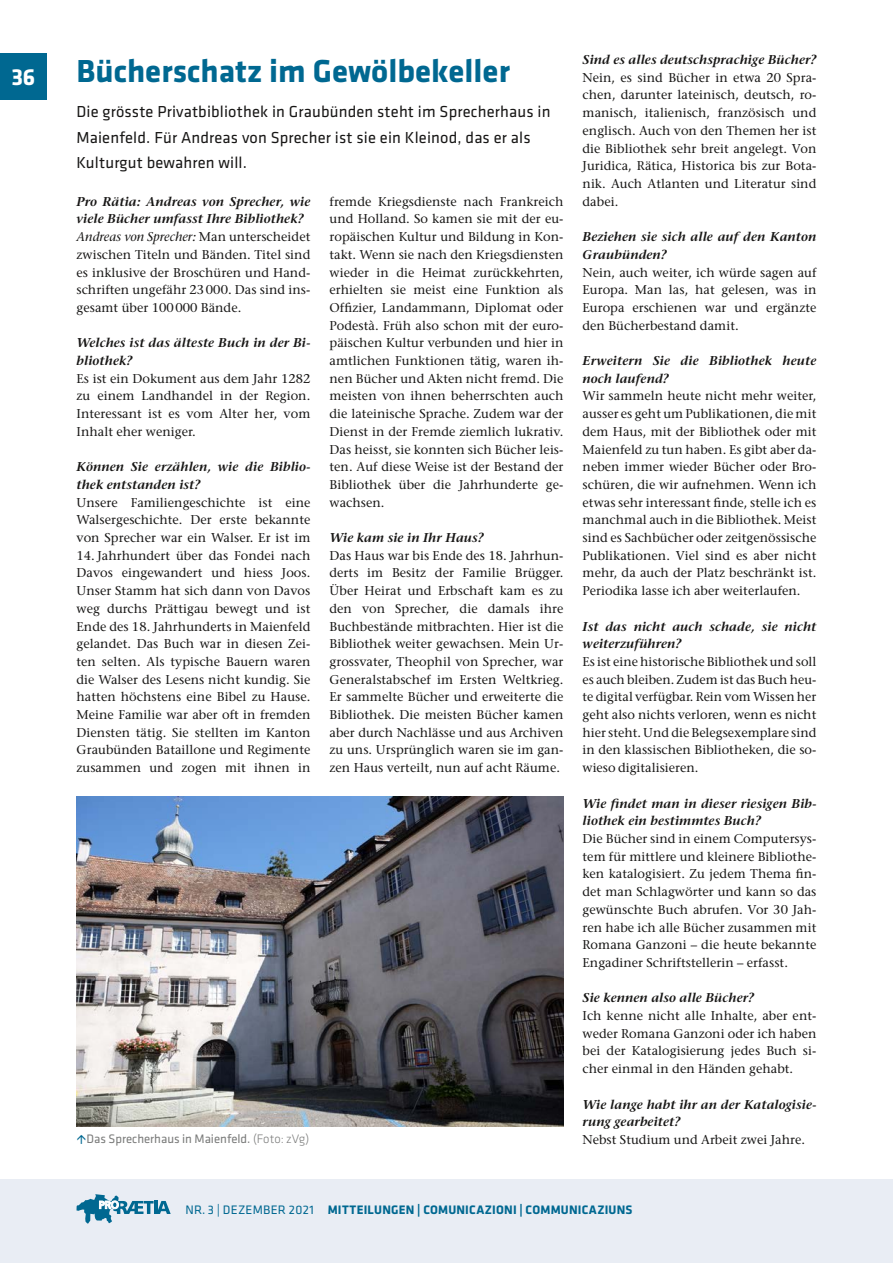
<style>
.page{position:relative;width:893px;height:1263px;background:#fff}
.page>*{position:absolute;margin:0;border:0;box-sizing:border-box;transform-origin:0 0}
.Titel_Pro_Raetia{font:700 33px "Klavika";color:#006891}
.Pagina{font:700 24px "Klavika";color:#fff}
.Lead_Pro_Raetia{font:16.5px/25.5px "Klavika";letter-spacing:.01em;color:#181716}
.Grundschrift_Pro_Rae{font:500 12.75px/17.7px "Stone Serif Std";letter-spacing:.005em;color:#181716;text-align:justify}
.Grundschrift_Pro_Rae-2{font:italic 600 12.75px/17.7px "Stone Serif Std";letter-spacing:.005em;color:#181716}
.t1{font:700 12.75px "Klavika";letter-spacing:.015em;color:#006891}
.Bildlegende_Pro_Raet{font:12.75px "Klavika";color:#7a7b7a}
.s1{font-style:italic}
.s2{font-weight:300}
.s3{font-weight:400}
</style>
<div class="page">
<div style="left:0;top:53px;width:47px;height:46px;background:#006891"></div>
<div style="left:0;top:1179px;width:893px;height:84px;background:#e9edf4"></div>
<svg style="left:76px;top:1194px;width:95px;height:30px"></svg>
<img style="left:77px;top:797px;width:486px;height:329px">
<p class="Pagina" style="left:11px;top:60px;width:26px">36</p>
<p class="Titel_Pro_Raetia" style="left:77px;top:47px;width:435px">Bücherschatz im Gewölbekeller</p>
<p class="Lead_Pro_Raetia" style="left:77px;top:98px;width:475px">Die grösste Privatbibliothek in Graubünden steht im Sprecherhaus in<br>Maienfeld. Für Andreas von Sprecher ist sie ein Kleinod, das er als<br>Kulturgut bewahren will.</p>
<p class="Grundschrift_Pro_Rae-2" style="left:77px;top:193px;width:235px">Pro Rätia: Andreas von Sprecher, wie viele Bücher umfasst Ihre Bibliothek?</p>
<p class="Grundschrift_Pro_Rae" style="left:77px;top:228px;width:235px"><span class="s1">Andreas von Sprecher:</span> Man unterscheidet zwischen Titeln und Bänden. Titel sind es inklusive der Broschüren und Hand&shy;schriften ungefähr 23000. Das sind ins&shy;gesamt über 100000 Bände.</p>
<p class="Grundschrift_Pro_Rae-2" style="left:77px;top:334px;width:235px">Welches ist das älteste Buch in der Bi&shy;bliothek?</p>
<p class="Grundschrift_Pro_Rae" style="left:77px;top:369px;width:235px">Es ist ein Dokument aus dem Jahr 1282 zu einem Landhandel in der Region.<br>Interessant ist es vom Alter her, vom Inhalt eher weniger.</p>
<p class="Grundschrift_Pro_Rae-2" style="left:77px;top:458px;width:235px">Können Sie erzählen, wie die Biblio&shy;thek entstanden ist?</p>
<p class="Grundschrift_Pro_Rae" style="left:77px;top:493px;width:235px">Unsere Familiengeschichte ist eine Walsergeschichte. Der erste bekannte von Sprecher war ein Walser. Er ist im</p>
<p class="Grundschrift_Pro_Rae" style="left:77px;top:546px;width:235px">14. Jahrhundert über das Fondei nach Davos eingewandert und hiess Joos.<br>Unser Stamm hat sich dann von Davos weg durchs Prättigau bewegt und ist Ende des 18. Jahrhunderts in Maienfeld gelandet. Das Buch war in diesen Zei&shy;ten selten. Als typische Bauern waren die Walser des Lesens nicht kundig. Sie hatten höchstens eine Bibel zu Hause.<br>Meine Familie war aber oft in fremden Diensten tätig. Sie stellten im Kanton Graubünden Bataillone und Regimente zusammen und zogen mit ihnen in</p>
<p class="Grundschrift_Pro_Rae" style="left:330px;top:192px;width:235px">fremde Kriegsdienste nach Frankreich und Holland. So kamen sie mit der eu&shy;ropäischen Kultur und Bildung in Kon&shy;takt. Wenn sie nach den Kriegsdiensten wieder in die Heimat zurückkehrten, erhielten sie meist eine Funktion als Offizier, Landammann, Diplomat oder Podestà. Früh also schon mit der euro&shy;päischen Kultur verbunden und hier in amtlichen Funktionen tätig, waren ih&shy;nen Bücher und Akten nicht fremd. Die meisten von ihnen beherrschten auch die lateinische Sprache. Zudem war der Dienst in der Fremde ziemlich lukrativ.<br>Das heisst, sie konnten sich Bücher leis&shy;ten. Auf diese Weise ist der Bestand der Bibliothek über die Jahrhunderte ge&shy;wachsen.</p>
<p class="Grundschrift_Pro_Rae-2" style="left:330px;top:529px;width:156px">Wie kam sie in Ihr Haus?</p>
<p class="Grundschrift_Pro_Rae" style="left:330px;top:546px;width:235px">Das Haus war bis Ende des 18. Jahrhun&shy;derts im Besitz der Familie Brügger.<br>Über Heirat und Erbschaft kam es zu den von Sprecher, die damals ihre Buchbestände mitbrachten. Hier ist die Bibliothek weiter gewachsen. Mein Ur&shy;grossvater, Theophil von Sprecher, war Generalstabschef im Ersten Weltkrieg.<br>Er sammelte Bücher und erweiterte die Bibliothek. Die meisten Bücher kamen aber durch Nachlässe und aus Archiven zu uns. Ursprünglich waren sie im gan&shy;zen Haus verteilt, nun auf acht Räume.</p>
<p class="Grundschrift_Pro_Rae-2" style="left:583px;top:51px;width:235px">Sind es alles deutschsprachige Bücher?</p>
<p class="Grundschrift_Pro_Rae" style="left:583px;top:69px;width:235px">Nein, es sind Bücher in etwa 20 Spra&shy;chen, darunter lateinisch, deutsch, ro&shy;manisch, italienisch, französisch und englisch. Auch von den Themen her ist die Bibliothek sehr breit angelegt. Von Juridica, Rätica, Historica bis zur Bota&shy;nik. Auch Atlanten und Literatur sind dabei.</p>
<p class="Grundschrift_Pro_Rae-2" style="left:583px;top:228px;width:235px">Beziehen sie sich alle auf den Kanton<br>Graubünden?</p>
<p class="Grundschrift_Pro_Rae" style="left:583px;top:263px;width:235px">Nein, auch weiter, ich würde sagen auf Europa. Man las, hat gelesen, was in Europa erschienen war und ergänzte den Bücherbestand damit.</p>
<p class="Grundschrift_Pro_Rae-2" style="left:583px;top:352px;width:235px">Erweitern Sie die Bibliothek heute noch laufend?</p>
<p class="Grundschrift_Pro_Rae" style="left:583px;top:387px;width:235px">Wir sammeln heute nicht mehr weiter, ausser es geht um Publikationen, die mit dem Haus, mit der Bibliothek oder mit Maienfeld zu tun haben. Es gibt aber da&shy;neben immer wieder Bücher oder Bro&shy;schüren, die wir aufnehmen. Wenn ich etwas sehr interessant finde, stelle ich es manchmal auch in die Bibliothek. Meist sind es Sachbücher oder zeitgenössische Publikationen. Viel sind es aber nicht mehr, da auch der Platz beschränkt ist.<br>Periodika lasse ich aber weiterlaufen.</p>
<p class="Grundschrift_Pro_Rae-2" style="left:583px;top:617px;width:235px">Ist das nicht auch schade, sie nicht weiterzuführen?</p>
<p class="Grundschrift_Pro_Rae" style="left:583px;top:653px;width:235px">Es ist eine historische Bibliothek und soll es auch bleiben. Zudem ist das Buch heu&shy;te digital verfügbar. Rein vom Wissen her geht also nichts verloren, wenn es nicht hier steht. Und die Belegsexemplare sind in den klassischen Bibliotheken, die so&shy;wieso digitalisieren.</p>
<p class="Grundschrift_Pro_Rae-2" style="left:583px;top:794px;width:235px">Wie findet man in dieser riesigen Bib&shy;liothek ein bestimmtes Buch?</p>
<p class="Grundschrift_Pro_Rae" style="left:583px;top:830px;width:235px">Die Bücher sind in einem Computersys&shy;tem für mittlere und kleinere Bibliothe&shy;ken katalogisiert. Zu jedem Thema fin&shy;det man Schlagwörter und kann so das gewünschte Buch abrufen. Vor 30 Jah&shy;ren habe ich alle Bücher zusammen mit Romana Ganzoni – die heute bekannte Engadiner Schriftstellerin – erfasst.</p>
<p class="Grundschrift_Pro_Rae-2" style="left:583px;top:989px;width:173px">Sie kennen also alle Bücher?</p>
<p class="Grundschrift_Pro_Rae" style="left:583px;top:1007px;width:235px">Ich kenne nicht alle Inhalte, aber ent&shy;weder Romana Ganzoni oder ich haben bei der Katalogisierung jedes Buch si&shy;cher einmal in den Händen gehabt.</p>
<p class="Grundschrift_Pro_Rae-2" style="left:583px;top:1095px;width:235px">Wie lange habt ihr an der Katalogisie&shy;rung gearbeitet?</p>
<p class="Bildlegende_Pro_Raet" style="left:87px;top:1130px;width:224px">Das Sprecherhaus in Maienfeld. <span class="s2">(Foto: zVg)</span></p>
<p class="Grundschrift_Pro_Rae" style="left:583px;top:1131px;width:224px">Nebst Studium und Arbeit zwei Jahre.</p>
<p class="t1" style="left:186px;top:1200px;width:448px"><span class="s3">NR. 3 | DEZEMBER 2021</span> MITTEILUNGEN | COMUNICAZIONI | COMMUNICAZIUNS</p>
</div>
